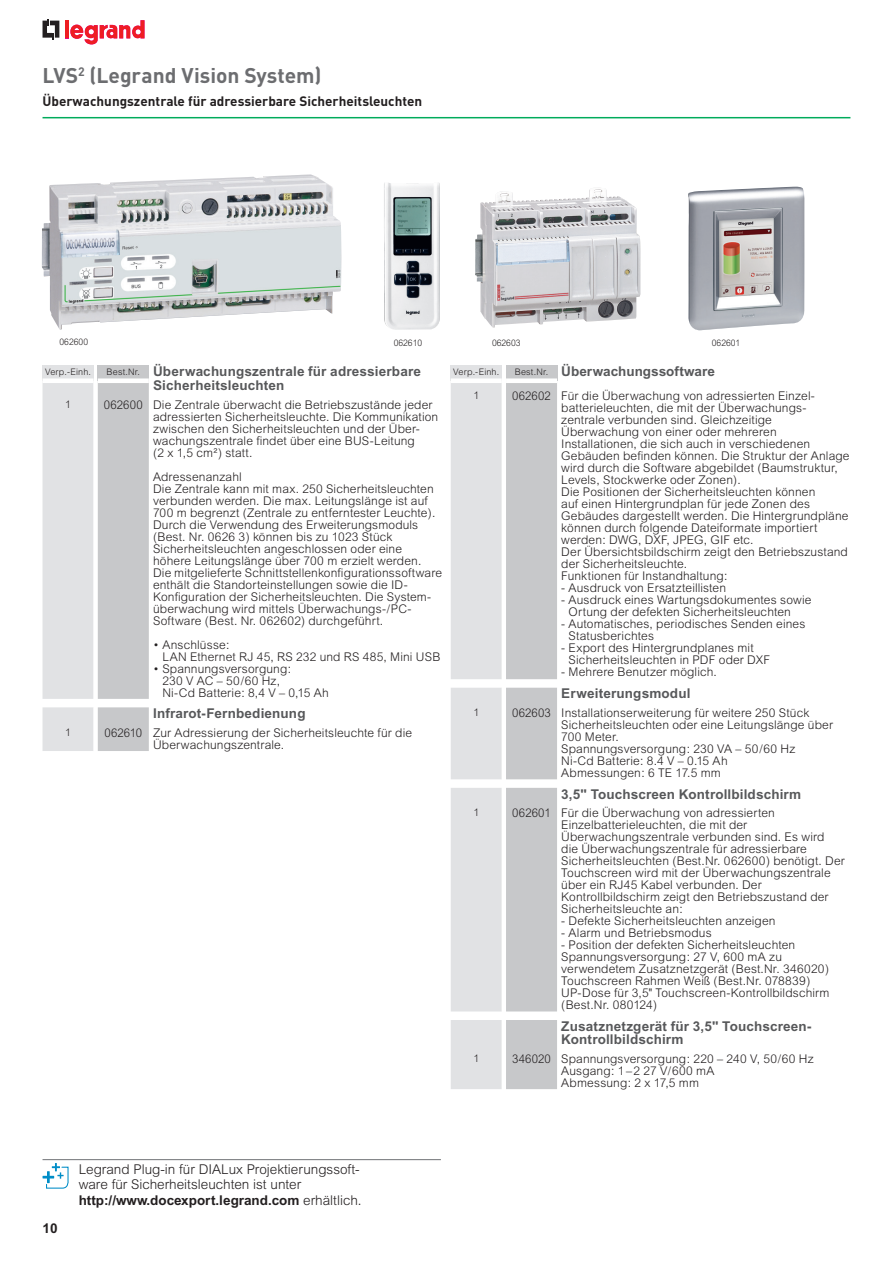
<style>
.page{position:relative;width:893px;height:1263px;background:#fff}
.page>*{position:absolute;margin:0;border:0;box-sizing:border-box;transform-origin:0 0}
.t1{font:700 21px "DIN Pro";color:#6c6d70}
.t2{font:700 13.5px/13.5px "Arial";letter-spacing:.01em;color:#57585a}
.t3{font:300 13.5px/15.8px "Arial";color:#231f20}
.t4{font:700 13.5px "DIN Pro";color:#231f20}
.t5{font:700 13.5px "Arial";color:#231f20}
.t6{font:300 12px/12px "Arial";letter-spacing:.01em;color:#231f20;scale:.95 1}
.t7{font:300 12px/12px "Arial";letter-spacing:.01em;color:#231f20}
.t8{font:300 10.5px "Arial";color:#231f20}
.t9{font:300 9px "Arial";color:#231f20;scale:.95 1}
.t10{font:300 9px "Arial";color:#231f20}
.s1{font-weight:300;font-size:9px;color:#231f20}
.s2{font-weight:700}
</style>
<div class="page">
<svg style="left:43px;top:19px;width:16px;height:20px"></svg>
<hr style="left:65px;top:20px;width:4px;height:18px;background:#ee1d23">
<svg style="left:70px;top:20px;width:75px;height:25px"></svg>
<hr style="left:43px;top:117px;width:807px;height:1px;background:#00ab5b">
<svg style="left:43px;top:366px;width:106px;height:333px;background:#d6d7d8"></svg>
<div style="left:43px;top:366px;width:51px;height:15px;background:#e1e2e4"></div>
<div style="left:43px;top:378px;width:51px;height:5px;background:#fff"></div>
<div style="left:98px;top:366px;width:51px;height:15px;background:#c7c8ca"></div>
<div style="left:98px;top:378px;width:51px;height:5px;background:#fff"></div>
<svg style="left:43px;top:707px;width:106px;height:44px;background:#d6d7d8"></svg>
<svg style="left:451px;top:383px;width:106px;height:296px;background:#d5d6d8"></svg>
<div style="left:451px;top:366px;width:51px;height:15px;background:#e1e2e4"></div>
<div style="left:451px;top:378px;width:51px;height:5px;background:#fff"></div>
<div style="left:506px;top:366px;width:51px;height:15px;background:#c7c8ca"></div>
<div style="left:506px;top:378px;width:51px;height:5px;background:#fff"></div>
<svg style="left:451px;top:688px;width:106px;height:91px;background:#d6d7d8"></svg>
<svg style="left:451px;top:788px;width:106px;height:223px;background:#d5d6d8"></svg>
<svg style="left:451px;top:1020px;width:106px;height:69px;background:#d5d6d8"></svg>
<img style="left:42px;top:174px;width:300px;height:155px">
<img style="left:384px;top:183px;width:55px;height:147px">
<img style="left:688px;top:187px;width:117px;height:143px">
<img style="left:475px;top:189px;width:165px;height:139px">
<hr style="left:43px;top:1159px;width:398px;height:1px;background:#808285">
<svg style="left:43px;top:1163px;width:26px;height:26px"></svg>
<h1 class="t1" style="left:43px;top:61px;width:280px">LVS<sup>2</sup> (Legrand Vision System)</h1>
<p class="t4" style="left:43px;top:92px;width:381px">Überwachungszentrale für adressierbare Sicherheitsleuchten</p>
<p class="t9" style="left:60px;top:337px;width:32px">062600</p>
<p class="t9" style="left:394px;top:338px;width:32px">062610</p>
<p class="t9" style="left:492px;top:337px;width:32px">062603</p>
<p class="t9" style="left:712px;top:338px;width:32px">062601</p>
<p class="t10" style="left:45px;top:367px;width:48px">Verp.-Einh.</p>
<p class="t2" style="left:153px;top:365px;width:269px;text-indent:-47px"><span class="s1">Best.Nr.</span> Überwachungszentrale für adressierbare<br>Sicherheitsleuchten</p>
<p class="t8" style="left:65px;top:398px;width:7px">1</p>
<p class="t6" style="left:153px;top:398px;width:302px;text-indent:-49px">062600 Die Zentrale überwacht die Betriebszustände jeder adressierten Sicherheitsleuchte. Die Kommunikation zwischen den Sicherheitsleuchten und der Über&shy;wachungszentrale findet über eine BUS-Leitung<br>(2 x 1,5 cm²) statt.</p>
<p class="t7" style="left:153px;top:470px;width:291px">Adressenanzahl<br>Die Zentrale kann mit max. 250 Sicherheitsleuchten verbunden werden. Die max. Leitungslänge ist auf 700 m begrenzt (Zentrale zu entferntester Leuchte).<br>Durch die Verwendung des Erweiterungsmoduls (Best. Nr. 0626 3) können bis zu 1023 Stück Sicherheitsleuchten angeschlossen oder eine höhere Leitungslänge über 700 m erzielt werden.<br>Die mitgelieferte Schnittstellenkonfigurationssoftware enthält die Standorteinstellungen sowie die ID-Konfiguration der Sicherheitsleuchten. Die System&shy;überwachung wird mittels Überwachungs-/PC-Software (Best. Nr. 062602) durchgeführt.</p>
<p class="t7" style="left:162px;top:638px;width:279px;text-indent:-9px">• Anschlüsse:<br>LAN Ethernet RJ 45, RS 232 und RS 485, Mini USB</p>
<p class="t7" style="left:162px;top:662px;width:168px;text-indent:-9px">• Spannungsversorgung:<br>230 V AC – 50/60 Hz,<br>Ni-Cd Batterie: 8,4 V – 0,15 Ah</p>
<p class="t2" style="left:153px;top:706px;width:154px">Infrarot-Fernbedienung</p>
<p class="t8" style="left:65px;top:726px;width:7px">1</p>
<p class="t6" style="left:153px;top:727px;width:274px;text-indent:-49px">062610 Zur Adressierung der Sicherheitsleuchte für die<br>Überwachungszentrale.</p>
<p class="t10" style="left:453px;top:367px;width:48px">Verp.-Einh.</p>
<p class="t2" style="left:515px;top:365px;width:202px"><span class="s1">Best.Nr.</span> Überwachungssoftware</p>
<p class="t8" style="left:473px;top:390px;width:7px">1</p>
<p class="t6" style="left:561px;top:390px;width:305px;text-indent:-49px">062602 Für die Überwachung von adressierten Einzel&shy;batterieleuchten, die mit der Überwachungs&shy;zentrale verbunden sind. Gleichzeitige Überwachung von einer oder mehreren Installationen, die sich auch in verschiedenen Gebäuden befinden können. Die Struktur der Anlage wird durch die Software abgebildet (Baumstruktur, Levels, Stockwerke oder Zonen).<br>Die Positionen der Sicherheitsleuchten können<br>auf einen Hintergrundplan für jede Zonen des Gebäudes dargestellt werden. Die Hintergrundpläne können durch folgende Dateiformate importiert werden: DWG, DXF, JPEG, GIF etc.<br>Der Übersichtsbildschirm zeigt den Betriebszustand der Sicherheitsleuchte.<br>Funktionen für Instandhaltung:</p>
<p class="t7" style="left:561px;top:582px;width:166px">- Ausdruck von Ersatzteillisten</p>
<p class="t7" style="left:569px;top:594px;width:244px;text-indent:-7px">- Ausdruck eines Wartungsdokumentes sowie<br>Ortung der defekten Sicherheitsleuchten</p>
<p class="t7" style="left:569px;top:618px;width:238px;text-indent:-7px">- Automatisches, periodisches Senden eines<br>Statusberichtes</p>
<p class="t7" style="left:569px;top:642px;width:203px;text-indent:-7px">- Export des Hintergrundplanes mit<br>Sicherheitsleuchten in PDF oder DXF</p>
<p class="t7" style="left:561px;top:666px;width:157px">- Mehrere Benutzer möglich.</p>
<p class="t2" style="left:561px;top:687px;width:131px">Erweiterungsmodul</p>
<p class="t8" style="left:473px;top:706px;width:7px">1</p>
<p class="t6" style="left:561px;top:707px;width:287px;text-indent:-49px">062603 Installationserweiterung für weitere 250 Stück Sicherheitsleuchten oder eine Leitungslänge über 700 Meter.<br>Spannungsversorgung: 230 VA – 50/60 Hz<br>Ni-Cd Batterie: 8.4 V – 0.15 Ah<br>Abmessungen: 6 TE 17.5 mm</p>
<p class="t2" style="left:561px;top:787px;width:241px">3,5" Touchscreen Kontrollbildschirm</p>
<p class="t8" style="left:473px;top:806px;width:7px">1</p>
<p class="t6" style="left:561px;top:807px;width:300px;text-indent:-49px">062601 Für die Überwachung von adressierten Einzelbatterieleuchten, die mit der Überwachungszentrale verbunden sind. Es wird<br>die Überwachungszentrale für adressierbare Sicherheitsleuchten (Best.Nr. 062600) benötigt. Der Touchscreen wird mit der Überwachungszentrale über ein RJ45 Kabel verbunden. Der Kontrollbildschirm zeigt den Betriebszustand der Sicherheitsleuchte an:</p>
<p class="t7" style="left:561px;top:915px;width:216px">- Defekte Sicherheitsleuchten anzeigen</p>
<p class="t7" style="left:561px;top:927px;width:152px">- Alarm und Betriebsmodus</p>
<p class="t7" style="left:561px;top:939px;width:270px">- Position der defekten Sicherheitsleuchten Spannungsversorgung: 27 V, 600 mA zu verwendetem Zusatznetzgerät (Best.Nr. 346020)<br>Touchscreen Rahmen Weiß (Best.Nr. 078839)<br>UP-Dose für 3,5" Touchscreen-Kontrollbildschirm (Best.Nr. 080124)</p>
<p class="t2" style="left:561px;top:1019px;width:252px">Zusatznetzgerät für 3,5" Touchscreen-<br>Kontrollbildschirm</p>
<p class="t8" style="left:473px;top:1052px;width:7px">1</p>
<p class="t6" style="left:561px;top:1053px;width:267px;text-indent:-49px">346020 Spannungsversorgung: 220 – 240 V, 50/60 Hz<br>Ausgang: 1–2 27 V/600 mA<br>Abmessung: 2 x 17,5 mm</p>
<p class="t5" style="left:43px;top:1220px;width:17px">10</p>
<p class="t3" style="left:79px;top:1161px;width:285px">Legrand Plug-in für DIALux Projektierungssoft&shy;ware für Sicherheitsleuchten ist unter <span class="s2">http://www.docexport.legrand.com</span> erhältlich.</p>
</div>
